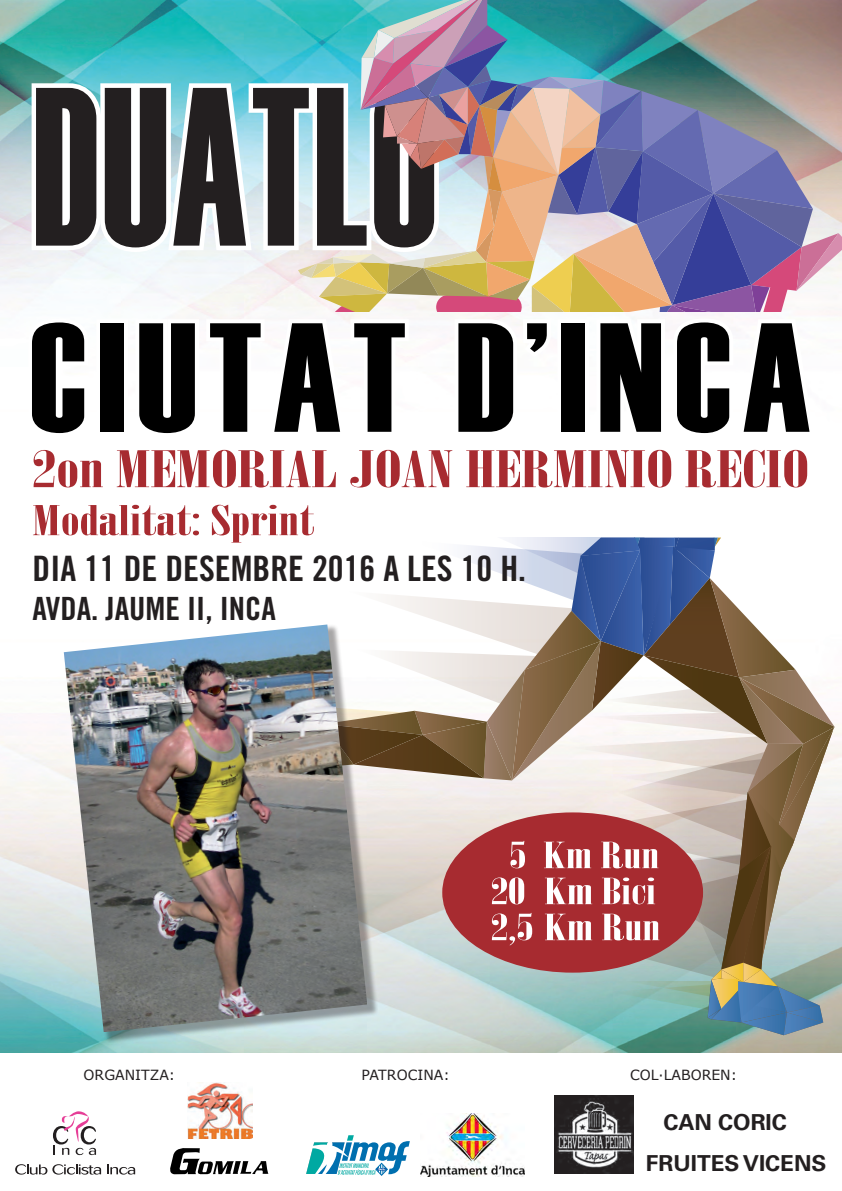
<style>
.page{position:relative;width:842px;height:1191px;background:#fff}
.page>*{position:absolute;margin:0;border:0;box-sizing:border-box;transform-origin:0 0}
.t1{font:225.2px "Haettenschweiler";letter-spacing:.02em;color:#231f20;scale:.76 1}
.t2{font:155px "Haettenschweiler";letter-spacing:.07em;color:#000}
.t3{font:50.2px "Onyx";color:#a72b30;scale:1.68 1}
.t4{font:41px "Onyx";color:#a72b30;scale:1.68 1}
.t5{font:36px/36px "Onyx";color:#fff;text-align:center;scale:1.68 1}
.t6{font:35px "Trade Gothic LT Std Bd Cn 20";color:#231f20}
.t7{font:32px "Trade Gothic LT Std Bd Cn 20";color:#231f20}
.t8{font:700 22px/41.1px "Univers LT Std";color:#231f20}
.t9{font:14px "Verdana";color:#231f20}
</style>
<div class="page">
<img style="left:0;top:0;width:842px;height:1052px">
<svg style="left:15px;top:1164px;width:86px;height:10px"></svg>
<svg style="left:107px;top:1164px;width:28px;height:10px"></svg>
<svg style="left:53px;top:1111px;width:43px;height:44px"></svg>
<svg style="left:306px;top:1135px;width:104px;height:41px"></svg>
<img style="left:421px;top:1113px;width:104px;height:63px">
<svg style="left:172px;top:537px;width:663px;height:498px"></svg>
<img style="left:23px;top:0;width:819px;height:442px">
<div style="left:442px;top:812px;width:261px;height:160px;background:#a72b30;border-radius:50%"></div>
<svg style="left:170px;top:1148px;width:99px;height:26px"></svg>
<img style="left:555px;top:1095px;width:78px;height:79px">
<img style="left:188px;top:1082px;width:65px;height:56px">
<div style="left:63px;top:623px;width:315px;height:420px;background:#231f20;opacity:.4"></div>
<img style="left:64px;top:624px;width:303px;height:408px">
<h1 class="t1" style="left:33px;top:38px;width:532px">DUATLO</h1>
<h2 class="t2" style="left:29px;top:289px;width:783px">CIUTAT D’INCA</h2>
<h3 class="t3" style="left:33px;top:440px;width:464px">2on MEMORIAL JOAN HERMINIO RECIO</h3>
<h3 class="t4" style="left:33px;top:497px;width:169px">Modalitat: Sprint</h3>
<h3 class="t6" style="left:33px;top:547px;width:495px">DIA 11 DE DESEMBRE 2016 A LES 10 H.</h3>
<h3 class="t7" style="left:33px;top:589px;width:245px">AVDA. JAUME II, INCA</h3>
<h3 class="t5" style="left:491px;top:837px;width:102px">5 Km Run<br>20 Km Bici<br>2,5 Km Run</h3>
<p class="t9" style="left:84px;top:1066px;width:93px">ORGANITZA:</p>
<p class="t9" style="left:361px;top:1066px;width:90px">PATROCINA:</p>
<p class="t9" style="left:630px;top:1066px;width:109px">COL·LABOREN:</p>
<h3 class="t8" style="left:646px;top:1101px;width:182px;text-indent:17px">CAN CORIC<br>FRUITES VICENS</h3>
</div>
